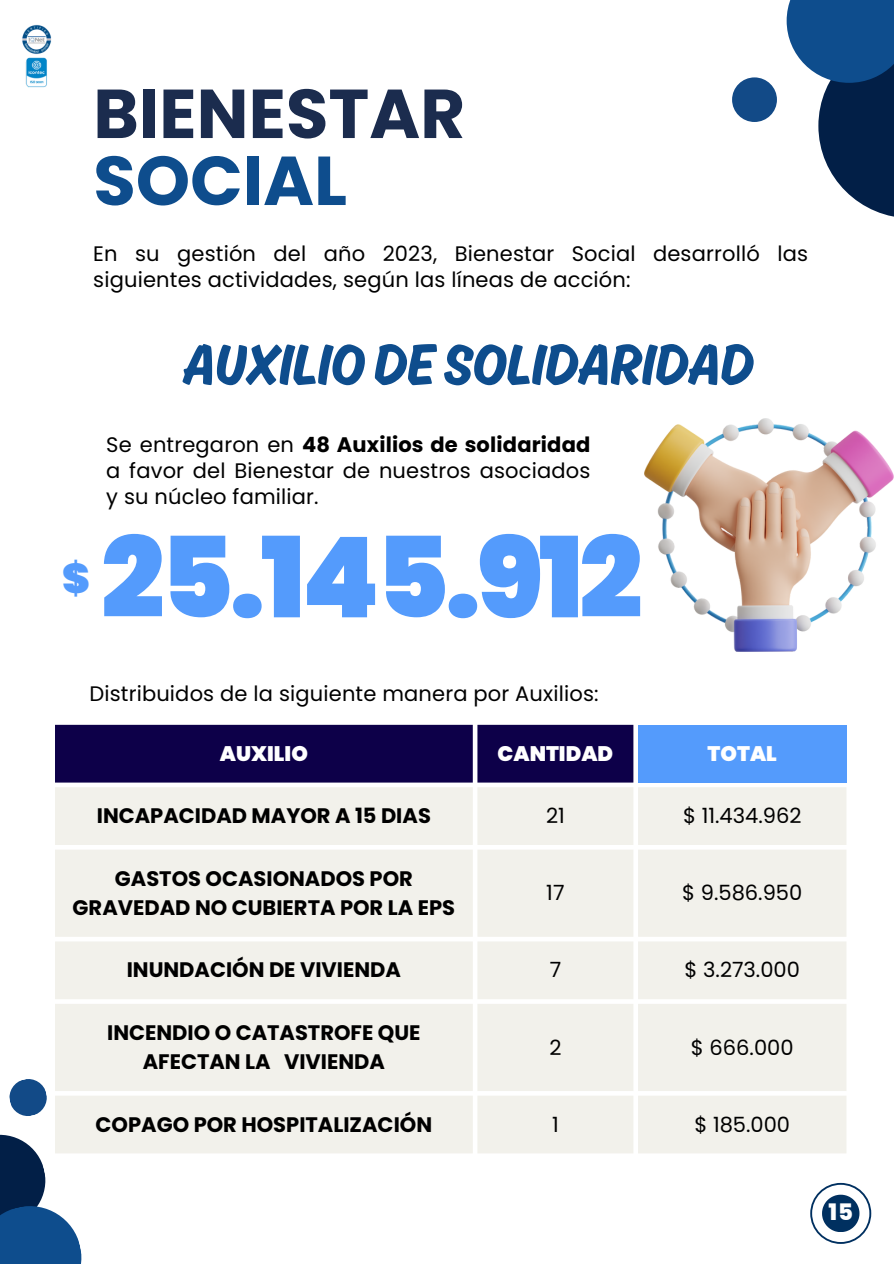
<style>
.page{position:relative;width:894px;height:1264px;background:#fff}
.page>*{position:absolute;margin:0;border:0;box-sizing:border-box;transform-origin:0 0}
.t1{font:900 111.6px "Poppins";letter-spacing:-.04em;color:#549bfc}
.t2{font:700 69px/66.9px "Poppins";color:#1b2c4e}
.t3{font:60.75px "Ahkio";color:#0e4d8d}
.t4{font:900 41.7px "Poppins";color:#549bfc}
.t5{font:800 22.65px "Poppins";color:#fff}
.t6{font:21px/25.8px "Poppins";letter-spacing:.01em;color:#000;text-align:justify}
.t7{font:700 21px/29.2px "Poppins";color:#000;text-align:center}
.t8{font:900 21px "Poppins";color:#fff}
.s1{color:#0e4d8d}
.s2{font-weight:700}
</style>
<div class="page">
<img style="left:25px;top:58px;width:22px;height:30px">
<img style="left:22px;top:24px;width:30px;height:34px">
<svg style="left:0;top:1134px;width:82px;height:129px"></svg>
<svg style="left:9px;top:1079px;width:38px;height:37px"></svg>
<svg style="left:818px;top:83px;width:75px;height:134px;fill:#021f47"></svg>
<div style="left:786px;top:0;width:107px;height:83px;background:#0e4d8d"></div>
<div style="left:731px;top:77px;width:45px;height:45px;background:#124a87;border-radius:50%"></div>
<div style="left:55px;top:724px;width:578px;height:58px;background:#0d0049"></div>
<div style="left:638px;top:724px;width:208px;height:58px;background:#549bfc"></div>
<div style="left:55px;top:787px;width:791px;height:366px;background:#f2f1eb"></div>
<img style="left:644px;top:418px;width:249px;height:233px">
<svg style="left:810px;top:1182px;width:60px;height:61px"></svg>
<p class="t2" style="left:93px;top:80px;width:373px">BIENESTAR<br><span class="s1">SOCIAL</span></p>
<h2 class="t6" style="left:93px;top:241px;width:716px">En su gestión del año 2023, Bienestar Social desarrolló las siguientes actividades, según las líneas de acción:</h2>
<h3 class="t3" style="left:183px;top:328px;width:572px">AUXILIO DE SOLIDARIDAD</h3>
<p class="t4" style="left:62px;top:549px;width:29px">$</p>
<p class="t6" style="left:106px;top:432px;width:485px">Se entregaron en <span class="s2">48 Auxilios de solidaridad </span>a favor del Bienestar de nuestros asociados y su núcleo familiar.</p>
<p class="t1" style="left:101px;top:500px;width:542px">25.145.912</p>
<p class="t6" style="left:89px;top:680px;width:510px">Distribuidos de la siguiente manera por Auxilios:</p>
<p class="t8" style="left:220px;top:738px;width:90px">AUXILIO</p>
<h1 class="t8" style="left:497px;top:738px;width:117px">CANTIDAD</h1>
<p class="t8" style="left:707px;top:738px;width:71px">TOTAL</p>
<p class="t7" style="left:97px;top:801px;width:335px">INCAPACIDAD MAYOR A 15 DIAS</p>
<p class="t6" style="left:546px;top:803px;width:20px">21</p>
<p class="t6" style="left:682px;top:803px;width:120px">$ 11.434.962</p>
<p class="t7" style="left:73px;top:863px;width:384px">GASTOS OCASIONADOS POR<br>GRAVEDAD NO CUBIERTA POR LA EPS</p>
<p class="t6" style="left:546px;top:880px;width:20px">17</p>
<p class="t6" style="left:682px;top:880px;width:122px">$ 9.586.950</p>
<p class="t7" style="left:127px;top:955px;width:276px">INUNDACIÓN DE VIVIENDA</p>
<p class="t6" style="left:549px;top:957px;width:13px">7</p>
<p class="t6" style="left:684px;top:957px;width:117px">$ 3.273.000</p>
<p class="t7" style="left:107px;top:1017px;width:315px">INCENDIO O CATASTROFE QUE<br>AFECTAN LA VIVIENDA</p>
<p class="t6" style="left:549px;top:1034px;width:14px">2</p>
<p class="t6" style="left:690px;top:1034px;width:104px">$ 666.000</p>
<p class="t7" style="left:96px;top:1109px;width:338px">COPAGO POR HOSPITALIZACIÓN</p>
<p class="t6" style="left:552px;top:1111px;width:8px">1</p>
<p class="t6" style="left:694px;top:1111px;width:97px">$ 185.000</p>
<p class="t5" style="left:828px;top:1196px;width:26px">15</p>
</div>
